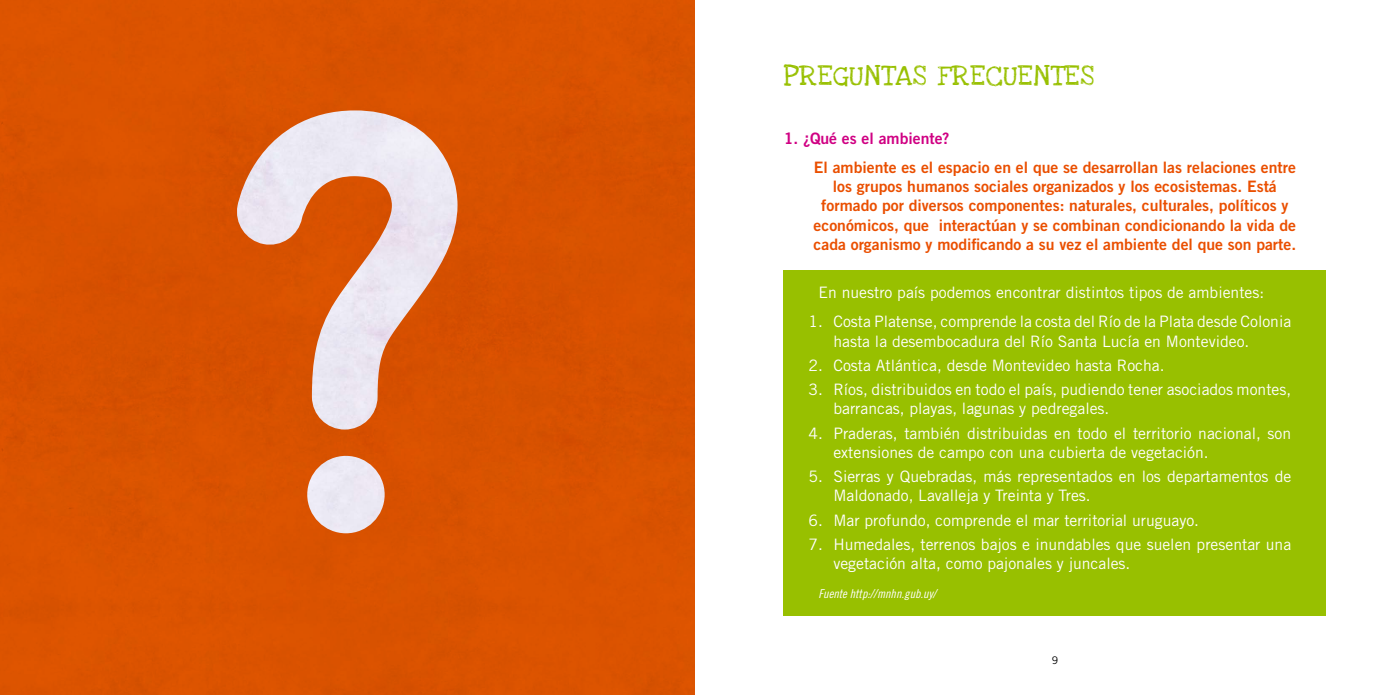
<style>
.page{position:relative;width:1389px;height:695px;background:#fff}
.page>*{position:absolute;margin:0;border:0;box-sizing:border-box;transform-origin:0 0}
.t1{font:21px "Love Ya Like A Sister";letter-spacing:.05em;color:#98c000}
.t2{font:15.75px/19.2px "Trade Gothic LT Std";color:#fff}
.t3{font:15.75px/19.2px "Trade Gothic LT Std Bd 2";color:#ea4f00;text-align:center}
.t4{font:15.75px "Trade Gothic LT Std Bd 2";color:#d00083}
.t5{font:12.25px "Trade Gothic LT Std Cn 18 Obl";color:#fff}
.t6{font:10.5px "Trade Gothic LT Std";color:#000}
</style>
<div class="page">
<div style="left:784px;top:270px;width:542px;height:345px;background:#98c000"></div>
<img style="left:0;top:0;width:694px;height:694px">
<h1 class="t1" style="left:784px;top:57px;width:312px">PREGUNTAS FRECUENTES</h1>
<p class="t4" style="left:784px;top:128px;width:167px">1. ¿Qué es el ambiente?</p>
<p class="t3" style="left:814px;top:157px;width:484px">El ambiente es el espacio en el que se desarrollan las relaciones entre los grupos humanos sociales organizados y los ecosistemas. Está formado por diversos componentes: naturales, culturales, políticos y económicos, que interactúan y se combinan condicionando la vida de cada organismo y modificando a su vez el ambiente del que son parte.</p>
<p class="t2" style="left:819px;top:283px;width:447px">En nuestro país podemos encontrar distintos tipos de ambientes:</p>
<p class="t2" style="left:833px;top:312px;width:459px;text-indent:-25px">1. Costa Platense, comprende la costa del Río de la Plata desde Colonia hasta la desembocadura del Río Santa Lucía en Montevideo.</p>
<p class="t2" style="left:809px;top:355px;width:357px">2. Costa Atlántica, desde Montevideo hasta Rocha.</p>
<p class="t2" style="left:833px;top:379px;width:459px;text-indent:-25px">3. Ríos, distribuidos en todo el país, pudiendo tener asociados montes, barrancas, playas, lagunas y pedregales.</p>
<p class="t2" style="left:833px;top:423px;width:459px;text-indent:-25px">4. Praderas, también distribuidas en todo el territorio nacional, son extensiones de campo con una cubierta de vegetación.</p>
<p class="t2" style="left:833px;top:466px;width:459px;text-indent:-25px">5. Sierras y Quebradas, más representados en los departamentos de<br>Maldonado, Lavalleja y Treinta y Tres.</p>
<p class="t2" style="left:809px;top:510px;width:392px">6. Mar profundo, comprende el mar territorial uruguayo.</p>
<p class="t2" style="left:833px;top:534px;width:459px;text-indent:-25px">7. Humedales, terrenos bajos e inundables que suelen presentar una vegetación alta, como pajonales y juncales.</p>
<p class="t5" style="left:819px;top:586px;width:119px">Fuente http://mnhn.gub.uy/</p>
<p class="t6" style="left:1052px;top:653px;width:8px">9</p>
</div>
